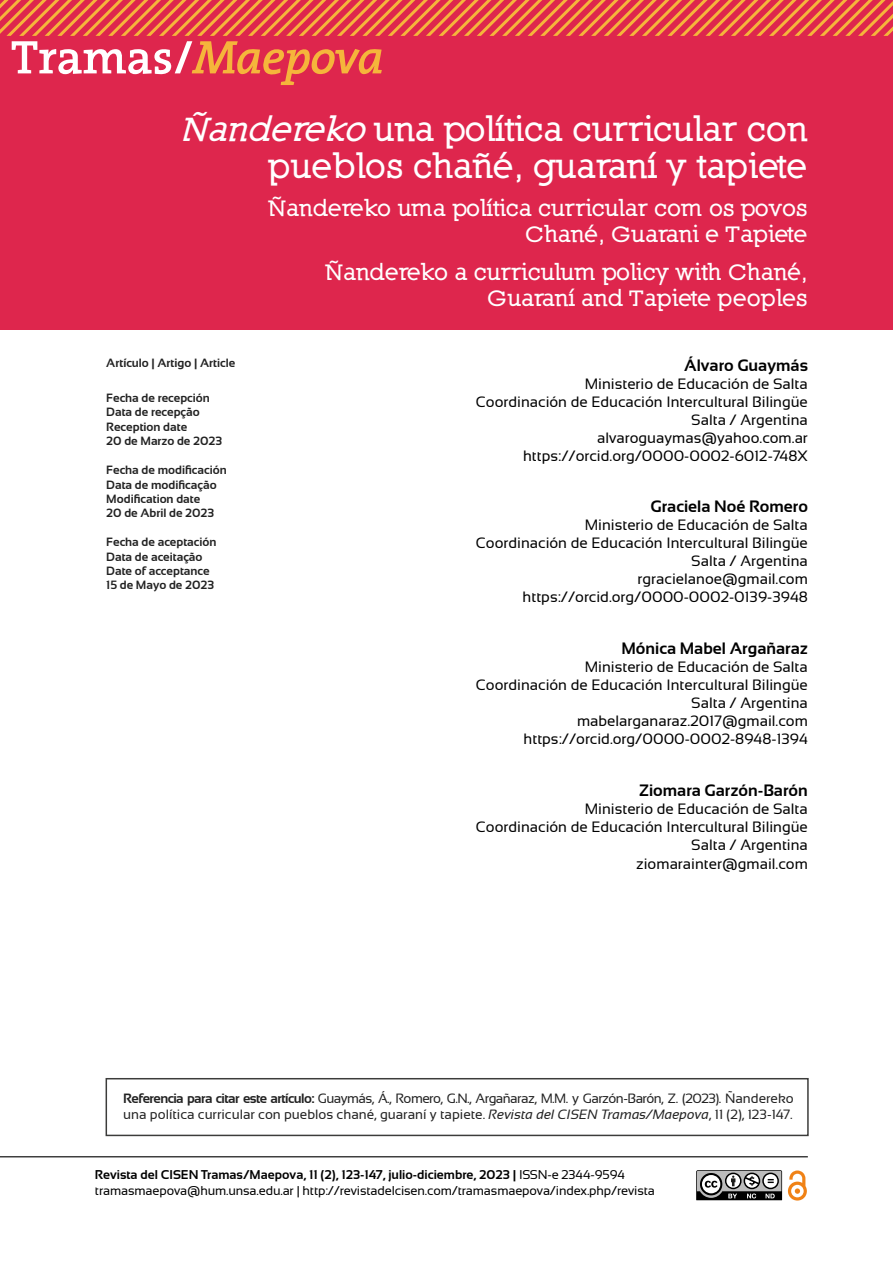
<style>
.page{position:relative;width:893px;height:1263px;background:#fff}
.page>*{position:absolute;margin:0;border:0;box-sizing:border-box;transform-origin:0 0}
.t1{font:36px/37.5px "Nilland Small Caps Bold";color:#fff;text-align:right}
.t2{font:24px/25.5px "Nilland Small Caps Bold";color:#fff;text-align:right}
.t3{font:700 16.5px "Sansation";color:#000}
.t4{font:15px/18px "Sansation";color:#000;text-align:right}
.t5{font:13.5px/16.2px "Sansation";color:#222}
.t6{font:12.75px/16.5px "Sansation";letter-spacing:-.01em;color:#000}
.t7{font:700 12px/14.4px "Sansation";color:#222}
.s1{font-style:italic}
.s2{font-weight:700}
</style>
<div class="page">
<svg style="left:696px;top:1170px;width:86px;height:30px"></svg>
<hr style="left:0;top:1156px;width:808px;height:1px;background:#000">
<svg style="left:788px;top:1170px;width:19px;height:30px"></svg>
<div style="left:0;top:0;width:893px;height:329px;background:#de264d"></div>
<svg style="left:0;top:0;width:893px;height:85px"></svg>
<div style="left:106px;top:1078px;width:703px;height:58px;border:2px solid #3c3c3b"></div>
<h1 class="t1" style="left:180px;top:109px;width:629px"><span class="s1">Ñandereko</span>una política curricular con pueblos chañé, guaraní y tapiete</h1>
<h2 class="t2" style="left:269px;top:195px;width:541px">Ñandereko uma política curricular com os povos<br>Chané, Guarani e Tapiete</h2>
<h2 class="t2" style="left:325px;top:259px;width:484px">Ñandereko a curriculum policy with Chané,<br>Guaraní and Tapiete peoples</h2>
<p class="t7" style="left:106px;top:356px;width:130px">Artículo | Artigo | Article</p>
<p class="t7" style="left:106px;top:391px;width:117px">Fecha de recepción<br>Data de recepção<br>Reception date<br>20 de Marzo de 2023</p>
<p class="t7" style="left:106px;top:463px;width:122px">Fecha de modificación<br>Data de modificação<br>Modification date<br>20 de Abril de 2023</p>
<p class="t7" style="left:106px;top:535px;width:112px">Fecha de aceptación<br>Data de aceitação<br>Date of acceptance<br>15 de Mayo de 2023</p>
<p class="t3" style="left:684px;top:356px;width:125px">Álvaro Guaymás</p>
<p class="t4" style="left:476px;top:374px;width:334px">Ministerio de Educación de Salta<br>Coordinación de Educación Intercultural Bilingüe Salta / Argentina<br>alvaroguaymas@yahoo.com.ar https://orcid.org/0000-0002-6012-748X</p>
<p class="t3" style="left:651px;top:497px;width:159px">Graciela Noé Romero</p>
<p class="t4" style="left:476px;top:516px;width:334px">Ministerio de Educación de Salta<br>Coordinación de Educación Intercultural Bilingüe Salta / Argentina<br>rgracielanoe@gmail.com https://orcid.org/0000-0002-0139-3948</p>
<p class="t3" style="left:621px;top:639px;width:188px">Mónica Mabel Argañaraz</p>
<p class="t4" style="left:476px;top:658px;width:334px">Ministerio de Educación de Salta<br>Coordinación de Educación Intercultural Bilingüe Salta / Argentina mabelarganaraz.2017@gmail.com https://orcid.org/0000-0002-8948-1394</p>
<p class="t3" style="left:639px;top:781px;width:170px">Ziomara Garzón-Barón</p>
<p class="t4" style="left:476px;top:799px;width:334px">Ministerio de Educación de Salta<br>Coordinación de Educación Intercultural Bilingüe<br>Salta / Argentina</p>
<p class="t4" style="left:636px;top:855px;width:173px">ziomarainter@gmail.com</p>
<p class="t5" style="left:123px;top:1090px;width:672px"><span class="s2">Referencia para citar este artículo:</span> Guaymás, Á., Romero, G.N., Argañaraz, M.M. y Garzón-Barón, Z. (2023). Ñandereko una política curricular con pueblos chané, guaraní y tapiete. <span class="s1">Revista del CISEN Tramas/Maepova</span>, 11 (2), 123-147.</p>
<p class="t6" style="left:95px;top:1166px;width:561px"><span class="s2">Revista del CISEN Tramas/Maepova, 11 (2), 123-147, julio-diciembre, 2023 |</span> ISSN-e 2344-9594 tramasmaepova@hum.unsa.edu.ar | http://revistadelcisen.com/tramasmaepova/index.php/revista</p>
</div>
